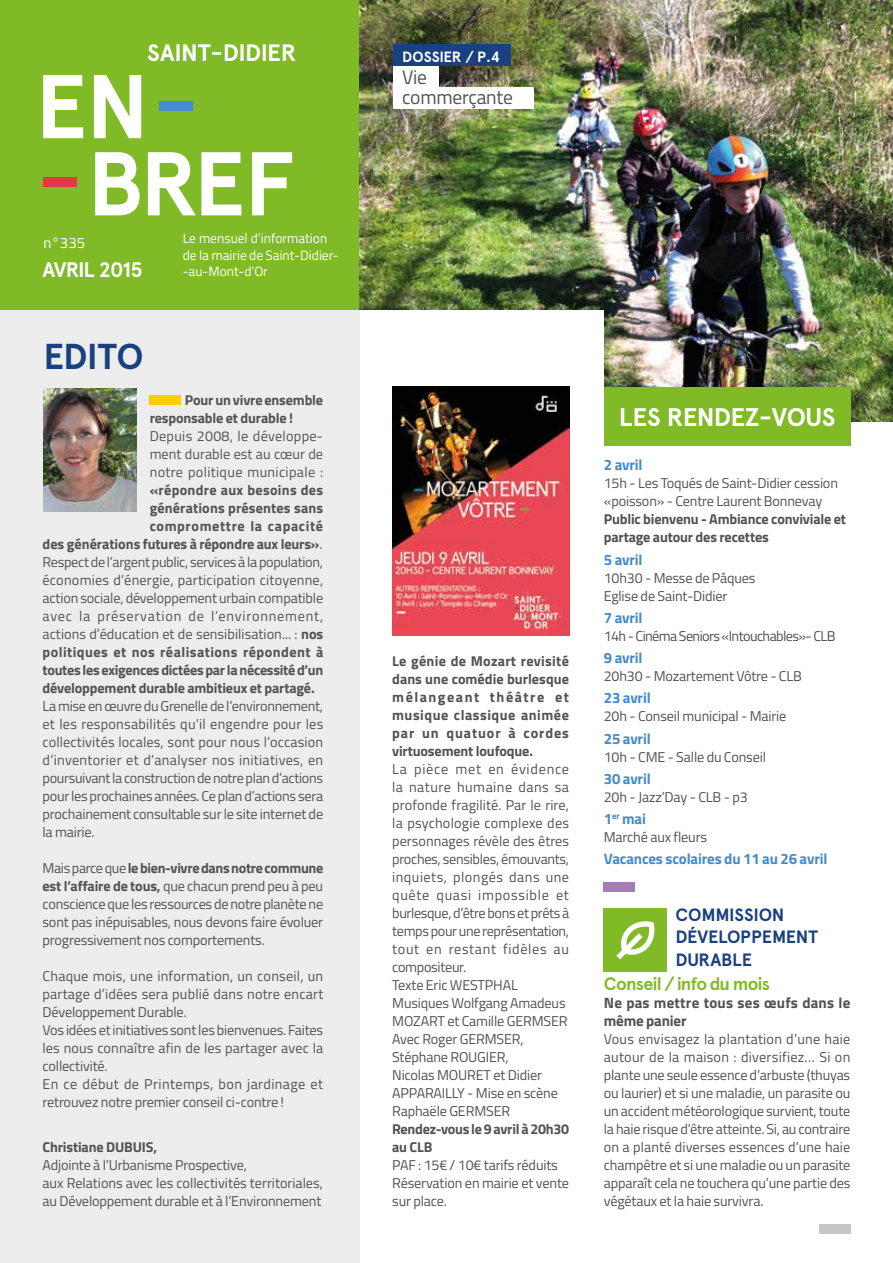
<style>
.page{position:relative;width:893px;height:1263px;background:#fff}
.page>*{position:absolute;margin:0;border:0;box-sizing:border-box;transform-origin:0 0}
.t1{font:90.3px/77.1px "Apercu Bold Pro";letter-spacing:-.025em;color:#fff}
.t2{font:36px "Apercu Bold Pro";color:#19417f}
.t3{font:25.5px "Apercu Bold Pro";letter-spacing:-.02em;color:#fff}
.t4{font:23.7px "Apercu Bold Pro";letter-spacing:-.02em;color:#fff}
.t5{font:21px "Apercu Bold Pro";letter-spacing:-.055em;color:#fff}
.t6{font:19.5px/19.5px "Titillium";letter-spacing:-.01em;color:#525251}
.t7{font:18px "Apercu Bold Pro";color:#80ba27}
.t8{font:17.85px/22.5px "Apercu Bold Pro";letter-spacing:-.01em;color:#19417f}
.t9{font:700 15px "Titillium";letter-spacing:-.01em;color:#458ac9}
.t10{font:700 15px/18px "Titillium";letter-spacing:.015em;color:#525251}
.t11{font:15px "Titillium";color:#fff}
.t12{font:14.85px "Apercu Bold Pro";color:#fff}
.t13{font:14.25px/18px "Titillium";letter-spacing:-.01em;color:#525251}
.t14{font:700 14.25px/18px "Titillium";letter-spacing:-.01em;color:#525251}
.t15{font:14.25px/18px "Titillium";letter-spacing:.01em;color:#525251}
.t16{font:14.25px "Titillium";letter-spacing:.015em;color:#525251}
.t17{font:700 14.25px "Titillium";letter-spacing:.03em;color:#525251}
.t18{font:14.25px "Titillium";letter-spacing:.055em;color:#525251}
.t19{font:14.25px "Titillium";letter-spacing:-.04em;color:#525251}
.t20{font:700 14.25px "Titillium";letter-spacing:.01em;color:#525251}
.t21{font:700 14.25px "Titillium";letter-spacing:.02em;color:#525251}
.t22{font:700 14.25px "Titillium";letter-spacing:.04em;color:#525251}
.t23{font:13.5px/16.5px "Titillium";color:#fff}
.s1{font-weight:400}
.s2{font-weight:700}
</style>
<div class="page">
<div style="left:0;top:0;width:893px;height:310px;background:#80ba27"></div>
<img style="left:359px;top:0;width:534px;height:421px">
<div style="left:323px;top:310px;width:281px;height:140px;background:#fff"></div>
<div style="left:604px;top:387px;width:246px;height:58px;background:#80ba27"></div>
<div style="left:44px;top:177px;width:33px;height:10px;background:#e73743"></div>
<div style="left:159px;top:102px;width:33px;height:9px;background:#458ac9"></div>
<div style="left:604px;top:882px;width:31px;height:9px;background:#a57db6"></div>
<div style="left:393px;top:65px;width:46px;height:23px;background:#fff"></div>
<div style="left:393px;top:87px;width:141px;height:21px;background:#fff"></div>
<div style="left:819px;top:1225px;width:31px;height:9px;background:#c6c6c6"></div>
<div style="left:0;top:310px;width:359px;height:953px;background:#ededed"></div>
<div style="left:150px;top:396px;width:31px;height:9px;background:#ffcd00"></div>
<img style="left:43px;top:388px;width:94px;height:124px">
<img style="left:393px;top:387px;width:176px;height:249px">
<div style="left:604px;top:908px;width:63px;height:63px;background:#80ba27"></div>
<svg style="left:616px;top:921px;width:39px;height:39px"></svg>
<div style="left:393px;top:44px;width:118px;height:21px;background:#19417f"></div>
<h3 class="t4" style="left:147px;top:35px;width:151px">SAINT-DIDIER</h3>
<h1 class="t1" style="left:87px;top:66px;width:209px;text-indent:-52px">EN<br>BREF</h1>
<h3 class="t6" style="left:402px;top:67px;width:112px">Vie commerçante</h3>
<p class="t12" style="left:402px;top:46px;width:10px">DOSSIER</p>
<p class="t12" style="left:465px;top:46px;width:36px">/ P.4</p>
<p class="t11" style="left:43px;top:232px;width:43px">n°335</p>
<h3 class="t5" style="left:43px;top:254px;width:102px">AVRIL 2015</h3>
<h2 class="t2" style="left:43px;top:329px;width:21px">EDITO</h2>
<p class="t23" style="left:183px;top:230px;width:157px">Le mensuel d’information de la mairie de Saint-Didier--au-Mont-d’Or</p>
<p class="t14" style="left:150px;top:390px;width:175px;text-indent:35px">Pour un vivre ensemble responsable et durable !</p>
<p class="t13" style="left:150px;top:426px;width:175px;text-align:justify">Depuis 2008, le développe&shy;ment durable est au cœur de notre politique municipale :</p>
<p class="t21" style="left:150px;top:479px;width:175px">«répondre aux besoins des</p>
<p class="t20" style="left:150px;top:497px;width:175px">générations présentes sans</p>
<p class="t22" style="left:150px;top:515px;width:175px">compromettre la capacité</p>
<p class="t14" style="left:43px;top:534px;width:281px">des générations futures à répondre aux leurs»<span class="s1">.</span></p>
<p class="t13" style="left:43px;top:552px;width:282px">Respect de l’argent public, services à la population,</p>
<p class="t16" style="left:43px;top:570px;width:282px">économies d’énergie, participation citoyenne,</p>
<p class="t13" style="left:43px;top:588px;width:282px">action sociale, développement urbain compatible</p>
<p class="t18" style="left:43px;top:606px;width:282px">avec la préservation de l’environnement,</p>
<p class="t13" style="left:43px;top:624px;width:282px">actions d’éducation et de sensibilisation... : <span class="s2">nos</span></p>
<p class="t17" style="left:43px;top:641px;width:282px">politiques et nos réalisations répondent à</p>
<p class="t14" style="left:43px;top:660px;width:282px">toutes les exigences dictées par la nécessité d’un</p>
<p class="t14" style="left:43px;top:678px;width:274px">développement durable ambitieux et partagé.</p>
<p class="t13" style="left:43px;top:696px;width:282px;text-align:justify">La mise en œuvre du Grenelle de l’environnement, et les responsabilités qu’il engendre pour les collectivités locales, sont pour nous l’occasion d’inventorier et d’analyser nos initiatives, en poursuivant la construction de notre plan d’actions pour les prochaines années. Ce plan d’actions sera prochainement consultable sur le site internet de la mairie.</p>
<p class="t13" style="left:43px;top:858px;width:282px;text-align:justify">Mais parce que <span class="s2">le bien-vivre dans notre commune est l’affaire de tous,</span> que chacun prend peu à peu conscience que les ressources de notre planète ne sont pas inépuisables, nous devons faire évoluer progressivement nos comportements.</p>
<p class="t15" style="left:43px;top:966px;width:282px">Chaque mois, une information, un conseil, un partage d’idées sera publié dans notre encart Développement Durable.<br>Vos idées et initiatives sont les bienvenues. Faites les nous connaître afin de les partager avec la collectivité.<br>En ce début de Printemps, bon jardinage et retrouvez notre premier conseil ci-contre !</p>
<p class="t14" style="left:43px;top:1137px;width:116px">Christiane DUBUIS,</p>
<p class="t13" style="left:43px;top:1155px;width:282px">Adjointe à l’Urbanisme Prospective,<br>aux Relations avec les collectivités territoriales, au Développement durable et à l’Environnement</p>
<p class="t14" style="left:392px;top:651px;width:178px;text-align:justify">Le génie de Mozart revisité dans une comédie burlesque mélangeant théâtre et musique classique animée par un quatuor à cordes virtuosement loufoque.</p>
<p class="t13" style="left:392px;top:759px;width:178px">La pièce met en évidence la nature humaine dans sa profonde fragilité. Par le rire, la psychologie complexe des personnages révèle des êtres proches, sensibles, émouvants, inquiets, plongés dans une quête quasi impossible et burlesque, d’être bons et prêts à temps pour une représentation, tout en restant fidèles au compositeur.<br>Texte Eric WESTPHAL<br>Musiques Wolfgang Amadeus<br>MOZART et Camille GERMSER<br>Avec Roger GERMSER,<br>Stéphane ROUGIER,<br>Nicolas MOURET et Didier<br>APPARAILLY - Mise en scène<br>Raphaële GERMSER</p>
<p class="t14" style="left:392px;top:1119px;width:178px">Rendez-vous le 9 avril à 20h30 au CLB</p>
<p class="t13" style="left:392px;top:1155px;width:178px">PAF : 15€ / 10€ tarifs réduits<br>Réservation en mairie et vente sur place.</p>
<h3 class="t3" style="left:619px;top:398px;width:218px">LES RENDEZ-VOUS</h3>
<p class="t9" style="left:604px;top:454px;width:40px">2 avril</p>
<p class="t13" style="left:604px;top:474px;width:236px">15h - Les Toqués de Saint-Didier cession «poisson» - Centre Laurent Bonnevay</p>
<p class="t14" style="left:604px;top:510px;width:244px">Public bienvenu - Ambiance conviviale et partage autour des recettes</p>
<p class="t9" style="left:604px;top:548px;width:40px">5 avril</p>
<p class="t13" style="left:604px;top:568px;width:153px">10h30 - Messe de Pâques<br>Eglise de Saint-Didier</p>
<p class="t9" style="left:604px;top:606px;width:40px">7 avril</p>
<p class="t19" style="left:604px;top:625px;width:233px">14h - Cinéma Seniors «Intouchables»- CLB</p>
<p class="t9" style="left:604px;top:646px;width:40px">9 avril</p>
<p class="t13" style="left:604px;top:666px;width:200px">20h30 - Mozartement Vôtre - CLB</p>
<p class="t9" style="left:604px;top:687px;width:48px">23 avril</p>
<p class="t13" style="left:604px;top:707px;width:184px">20h - Conseil municipal - Mairie</p>
<p class="t9" style="left:604px;top:727px;width:48px">25 avril</p>
<p class="t13" style="left:604px;top:747px;width:164px">10h - CME - Salle du Conseil</p>
<p class="t9" style="left:604px;top:767px;width:48px">30 avril</p>
<p class="t13" style="left:604px;top:787px;width:145px">20h - Jazz’Day - CLB - p3</p>
<p class="t9" style="left:604px;top:807px;width:44px">1<sup>er</sup> mai</p>
<p class="t13" style="left:604px;top:827px;width:105px">Marché aux fleurs</p>
<p class="t9" style="left:604px;top:848px;width:225px">Vacances scolaires du 11 au 26 avril</p>
<p class="t8" style="left:675px;top:903px;width:144px">COMMISSION<br>DÉVELOPPEMENT<br>DURABLE</p>
<p class="t7" style="left:604px;top:970px;width:168px">CONSEIL / INFO DU MOIS</p>
<p class="t10" style="left:604px;top:993px;width:248px">Ne pas mettre tous ses œufs dans le même panier</p>
<p class="t13" style="left:604px;top:1029px;width:248px;text-align:justify">Vous envisagez la plantation d’une haie autour de la maison : diversifiez… Si on plante une seule essence d’arbuste (thuyas ou laurier) et si une maladie, un parasite ou un accident météorologique survient, toute la haie risque d’être atteinte. Si, au contraire on a planté diverses essences d’une haie champêtre et si une maladie ou un parasite apparaît cela ne touchera qu’une partie des végétaux et la haie survivra.</p>
</div>
